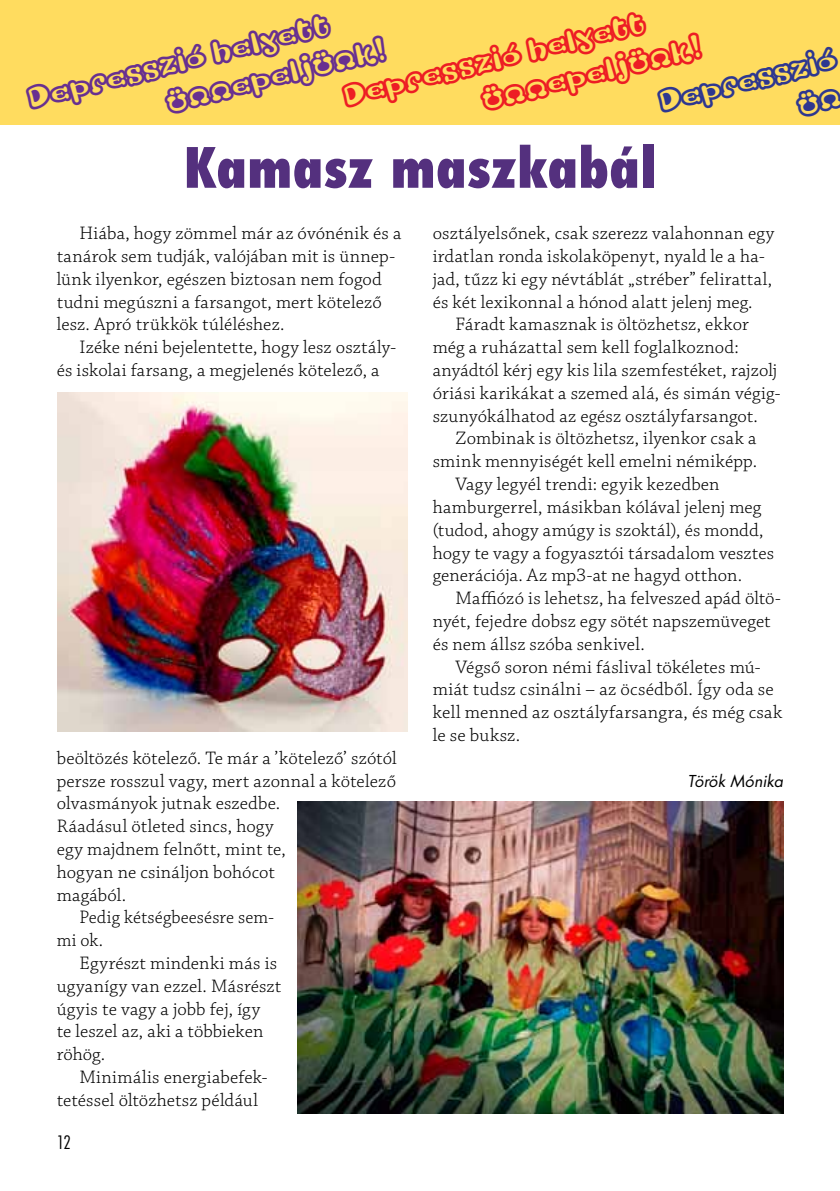
<style>
.page{position:relative;width:840px;height:1191px;background:#fff}
.page>*{position:absolute;margin:0;border:0;box-sizing:border-box;transform-origin:0 0}
.t1{font:800 condensed 54px "Futura Std";letter-spacing:-.005em;color:#54307e}
.t2{font:36.8px/37px "Strumpf Std Open";color:#683090}
.t3{font:36.8px/37px "Strumpf Std Open";color:#ed1d24}
.t4{font:36.8px/36.8px "Strumpf Std Open";color:#2e3790;text-align:right}
.t5{font:300 19px/22.8px "Chaparral Pro";letter-spacing:.01em;color:#000}
.t6{font:300 condensed 18px "Futura Std";color:#000}
.t7{font:italic 16px "Futura Std";color:#000}
</style>
<div class="page">
<img style="left:297px;top:801px;width:485px;height:312px">
<img style="left:57px;top:393px;width:350px;height:338px">
<div style="left:0;top:0;width:839px;height:125px;background:#ffdc5f"></div>
<h2 class="t3" style="left:468px;top:48px;width:226px;text-indent:-132px;rotate:-14deg">Depresszió helyett ünnepeljünk!</h2>
<h2 class="t2" style="left:153px;top:50px;width:226px;text-indent:-132px;rotate:-14deg">Depresszió helyett ünnepeljünk!</h2>
<h2 class="t4" style="left:655px;top:85px;width:183px;rotate:-14deg">Depresszió ün</h2>
<h1 class="t1" style="left:183px;top:132px;width:474px">Kamasz maszkabál</h1>
<p class="t5" style="left:57px;top:223px;width:346px;text-indent:23px">Hiába, hogy zömmel már az óvónénik és a tanárok sem tudják, valójában mit is ünnep&shy;lünk ilyenkor, egészen biztosan nem fogod tudni megúszni a farsangot, mert kötelező lesz. Apró trükkök túléléshez.</p>
<p class="t5" style="left:57px;top:337px;width:340px;text-indent:23px">Izéke néni bejelentette, hogy lesz osztály&shy;és iskolai farsang, a megjelenés kötelező, a</p>
<p class="t5" style="left:57px;top:747px;width:341px">beöltözés kötelező. Te már a ’kötelező’ szótól</p>
<p class="t5" style="left:57px;top:770px;width:340px">persze rosszul vagy, mert azonnal a kötelező</p>
<p class="t5" style="left:57px;top:793px;width:225px">olvasmányok jutnak eszedbe.</p>
<p class="t5" style="left:57px;top:815px;width:218px">Ráadásul ötleted sincs, hogy</p>
<p class="t5" style="left:57px;top:838px;width:230px">egy majdnem felnőtt, mint te,</p>
<p class="t5" style="left:57px;top:861px;width:220px">hogyan ne csináljon bohócot</p>
<p class="t5" style="left:57px;top:884px;width:71px">magából.</p>
<p class="t5" style="left:79px;top:907px;width:196px">Pedig kétségbeesésre sem-</p>
<p class="t5" style="left:57px;top:929px;width:48px">mi ok.</p>
<p class="t5" style="left:79px;top:952px;width:199px">Egyrészt mindenki más is</p>
<p class="t5" style="left:57px;top:975px;width:226px">ugyanígy van ezzel. Másrészt</p>
<p class="t5" style="left:57px;top:998px;width:205px">úgyis te vagy a jobb fej, így</p>
<p class="t5" style="left:57px;top:1021px;width:208px">te leszel az, aki a többieken</p>
<p class="t5" style="left:57px;top:1043px;width:50px">röhög.</p>
<p class="t5" style="left:79px;top:1066px;width:188px">Minimális energiabefek-</p>
<p class="t5" style="left:57px;top:1089px;width:203px">tetéssel öltözhetsz például</p>
<p class="t6" style="left:57px;top:1130px;width:16px">12</p>
<p class="t5" style="left:432px;top:223px;width:343px">osztályelsőnek, csak szerezz valahonnan egy irdatlan ronda iskolaköpenyt, nyald le a ha&shy;jad, tűzz ki egy névtáblát „stréber” felirattal, és két lexikonnal a hónod alatt jelenj meg.</p>
<p class="t5" style="left:432px;top:314px;width:349px;text-indent:23px">Fáradt kamasznak is öltözhetsz, ekkor még a ruházattal sem kell foglalkoznod: anyádtól kérj egy kis lila szemfestéket, rajzolj óriási karikákat a szemed alá, és simán végig&shy;szunyókálhatod az egész osztályfarsangot.</p>
<p class="t5" style="left:455px;top:428px;width:302px">Zombinak is öltözhetsz, ilyenkor csak a</p>
<p class="t5" style="left:432px;top:451px;width:326px">smink mennyiségét kell emelni némiképp.</p>
<p class="t5" style="left:455px;top:473px;width:265px">Vagy legyél trendi: egyik kezedben</p>
<p class="t5" style="left:432px;top:496px;width:330px">hamburgerrel, másikban kólával jelenj meg</p>
<p class="t5" style="left:432px;top:519px;width:332px">(tudod, ahogy amúgy is szoktál), és mondd,</p>
<p class="t5" style="left:432px;top:542px;width:342px">hogy te vagy a fogyasztói társadalom vesztes</p>
<p class="t5" style="left:432px;top:565px;width:311px">generációja. Az mp3-at ne hagyd otthon.</p>
<p class="t5" style="left:455px;top:587px;width:327px">Maffiózó is lehetsz, ha felveszed apád öltö-</p>
<p class="t5" style="left:432px;top:610px;width:339px">nyét, fejedre dobsz egy sötét napszemüveget</p>
<p class="t5" style="left:432px;top:633px;width:213px">és nem állsz szóba senkivel.</p>
<p class="t5" style="left:455px;top:656px;width:306px">Végső soron némi fáslival tökéletes mú-</p>
<p class="t5" style="left:432px;top:679px;width:342px">miát tudsz csinálni – az öcsédből. Így oda se</p>
<p class="t5" style="left:432px;top:701px;width:351px">kell menned az osztályfarsangra, és még csak</p>
<p class="t5" style="left:432px;top:724px;width:89px">le se buksz.</p>
<p class="t7" style="left:687px;top:769px;width:97px">Török Mónika</p>
</div>
